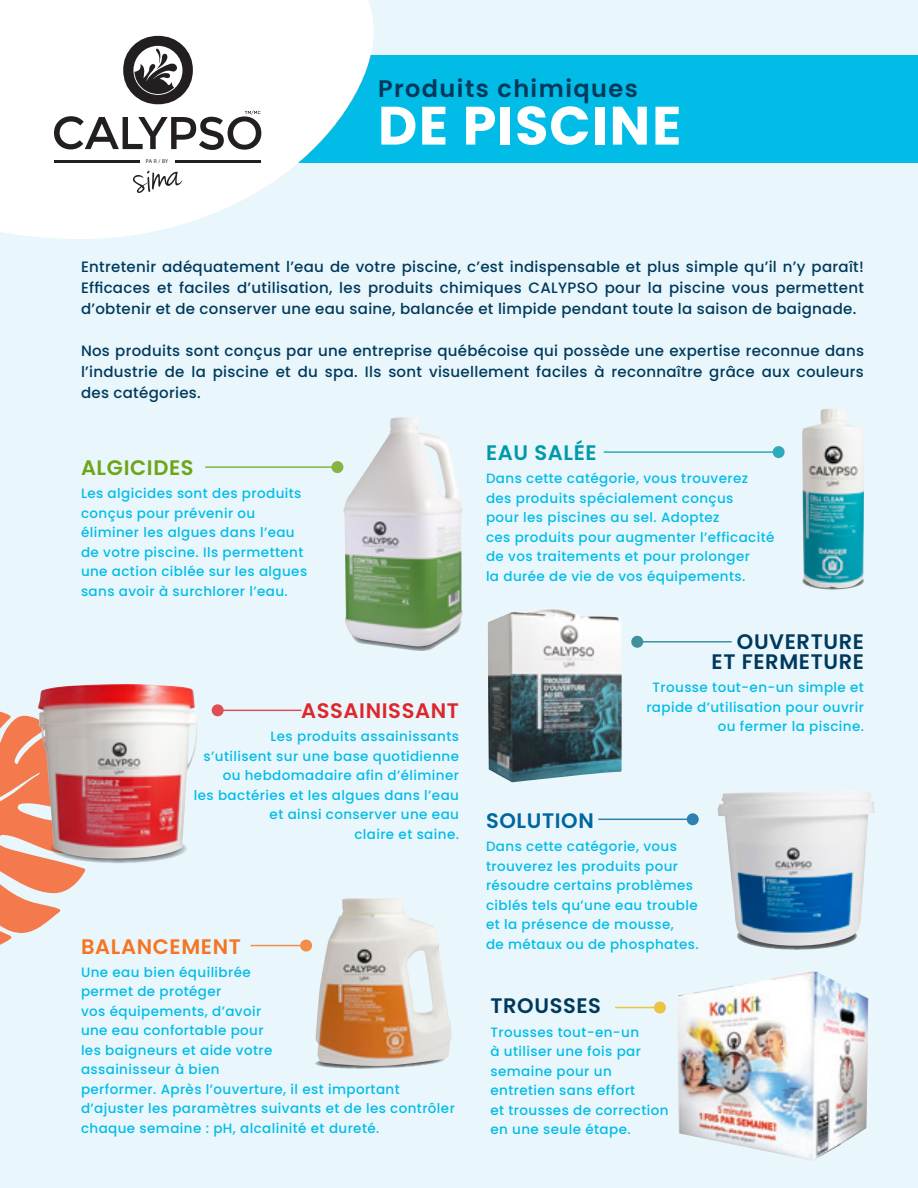
<style>
.page{position:relative;width:918px;height:1188px;background:#e9f7fc}
.page>*{position:absolute;margin:0;border:0;box-sizing:border-box;transform-origin:0 0}
.surnom{font:700 54px "Poppins";letter-spacing:.03em;color:#fff}
.Titre_Categories{font:600 24px "Poppins";letter-spacing:.06em;color:#00395c}
.surnom-2{font:600 21px/19.5px "Poppins";letter-spacing:.03em;color:#00395c;text-align:right}
.surnom-3{font:600 21px "Poppins";letter-spacing:.03em;color:#dc272d}
.surnom-4{font:600 21px "Poppins";letter-spacing:.03em;color:#f57523}
.surnom-5{font:600 21px "Poppins";letter-spacing:.03em;color:#6ea516}
.surnom-6{font:600 21px "Poppins";letter-spacing:.03em;color:#0099a9}
.surnom-7{font:600 21px "Poppins";letter-spacing:.03em;color:#0066a0}
.surnom-8{font:500 15px/21px "Poppins";letter-spacing:.02em;color:#00395c;text-align:justify}
.surnom-9{font:500 13.5px/19.5px "Poppins";letter-spacing:.03em;color:#02bce8}
.t1{font:5.55px "Myriad Pro";color:#231f20}
</style>
<div class="page">
<div style="left:289px;top:55px;width:629px;height:108px;background:#02bce8"></div>
<svg style="left:0;top:711px;width:99px;height:234px"></svg>
<hr style="left:205px;top:466px;width:132px;height:2px;background:#6ea516">
<div style="left:331px;top:461px;width:12px;height:12px;background:#85b442;border-radius:50%"></div>
<hr style="left:251px;top:945px;width:55px;height:1px;background:#f57523">
<div style="left:300px;top:940px;width:12px;height:12px;background:#f28d4c;border-radius:50%"></div>
<hr style="left:604px;top:451px;width:175px;height:2px;background:#0099a9">
<div style="left:773px;top:446px;width:12px;height:12px;background:#2cabb8;border-radius:50%"></div>
<hr style="left:598px;top:819px;width:95px;height:1px;background:#0066a0">
<svg style="left:687px;top:813px;width:12px;height:12px"></svg>
<hr style="left:218px;top:710px;width:83px;height:1px;background:#dc272d">
<svg style="left:212px;top:704px;width:12px;height:12px"></svg>
<img style="left:488px;top:608px;width:134px;height:174px">
<svg style="left:0;top:0;width:374px;height:239px;fill:#fff"></svg>
<svg style="left:389px;top:647px;width:46px;height:4px"></svg>
<img style="left:342px;top:417px;width:121px;height:230px">
<svg style="left:50px;top:834px;width:137px;height:29px"></svg>
<img style="left:37px;top:684px;width:160px;height:175px">
<svg style="left:328px;top:1067px;width:76px;height:2px"></svg>
<img style="left:315px;top:898px;width:137px;height:169px">
<svg style="left:802px;top:572px;width:62px;height:18px"></svg>
<img style="left:802px;top:408px;width:62px;height:180px">
<svg style="left:737px;top:922px;width:120px;height:28px"></svg>
<img style="left:717px;top:791px;width:158px;height:156px">
<svg style="left:133px;top:171px;width:49px;height:22px"></svg>
<svg style="left:123px;top:36px;width:70px;height:68px;background:#807e7f"></svg>
<svg style="left:54px;top:111px;width:207px;height:39px;background:#b7b6b6"></svg>
<hr style="left:54px;top:160px;width:86px;height:3px;background:#231f20">
<hr style="left:176px;top:160px;width:85px;height:3px;background:#231f20">
<img style="left:677px;top:971px;width:191px;height:190px">
<hr style="left:637px;top:641px;width:95px;height:2px;background:#408f9e">
<div style="left:631px;top:636px;width:12px;height:12px;background:#408f9e;border-radius:50%"></div>
<hr style="left:615px;top:1007px;width:45px;height:1px;background:#eac442">
<div style="left:654px;top:1002px;width:12px;height:12px;background:#eac442;border-radius:50%"></div>
<p class="t1" style="left:146px;top:158px;width:24px">PAR/BY</p>
<p class="Titre_Categories" style="left:378px;top:74px;width:261px">Produits chimiques</p>
<p class="surnom" style="left:378px;top:94px;width:305px">DE PISCINE</p>
<p class="surnom-8" style="left:81px;top:257px;width:785px">Entretenir adéquatement l’eau de votre piscine, c’est indispensable et plus simple qu’il n’y paraît!<br>Efficaces et faciles d’utilisation, les produits chimiques CALYPSO pour la piscine vous permettent d’obtenir et de conserver une eau saine, balancée et limpide pendant toute la saison de baignade.</p>
<p class="surnom-8" style="left:81px;top:341px;width:785px">Nos produits sont conçus par une entreprise québécoise qui possède une expertise reconnue dans l’industrie de la piscine et du spa. Ils sont visuellement faciles à reconnaître grâce aux couleurs des catégories.</p>
<p class="surnom-5" style="left:81px;top:456px;width:114px">ALGICIDES</p>
<p class="surnom-9" style="left:81px;top:484px;width:228px">Les algicides sont des produits conçus pour prévenir ou éliminer les algues dans l’eau de votre piscine. Ils permettent une action ciblée sur les algues sans avoir à surchlorer l’eau.</p>
<p class="surnom-3" style="left:301px;top:698px;width:159px">ASSAINISSANT</p>
<p class="surnom-9" style="left:194px;top:727px;width:267px;text-align:right">Les produits assainissants<br>s’utilisent sur une base quotidienne ou hebdomadaire afin d’éliminer<br>les bactéries et les algues dans l’eau et ainsi conserver une eau<br>claire et saine.</p>
<p class="surnom-4" style="left:81px;top:934px;width:161px">BALANCEMENT</p>
<p class="surnom-9" style="left:81px;top:963px;width:375px">Une eau bien équilibrée<br>permet de protéger<br>vos équipements, d’avoir<br>une eau confortable pour<br>les baigneurs et aide votre<br>assainisseur à bien<br>performer. Après l’ouverture, il est important d’ajuster les paramètres suivants et de les contrôler chaque semaine : pH, alcalinité et dureté.</p>
<p class="surnom-6" style="left:486px;top:441px;width:112px">EAU SALÉE</p>
<p class="surnom-9" style="left:486px;top:469px;width:290px">Dans cette catégorie, vous trouverez des produits spécialement conçus<br>pour les piscines au sel. Adoptez<br>ces produits pour augmenter l’efficacité de vos traitements et pour prolonger<br>la durée de vie de vos équipements.</p>
<p class="surnom-2" style="left:712px;top:632px;width:154px">OUVERTURE<br>ET FERMETURE</p>
<p class="surnom-9" style="left:646px;top:678px;width:219px;text-align:right">Trousse tout-en-un simple et rapide d’utilisation pour ouvrir ou fermer la piscine.</p>
<p class="surnom-7" style="left:486px;top:808px;width:109px">SOLUTION</p>
<p class="surnom-9" style="left:486px;top:837px;width:214px">Dans cette catégorie, vous trouverez les produits pour résoudre certains problèmes ciblés tels qu’une eau trouble et la présence de mousse,<br>de métaux ou de phosphates.</p>
<p class="surnom-2" style="left:490px;top:996px;width:112px">TROUSSES</p>
<p class="surnom-9" style="left:490px;top:1022px;width:180px">Trousses tout-en-un<br>à utiliser une fois par semaine pour un entretien sans effort<br>et trousses de correction en une seule étape.</p>
</div>
